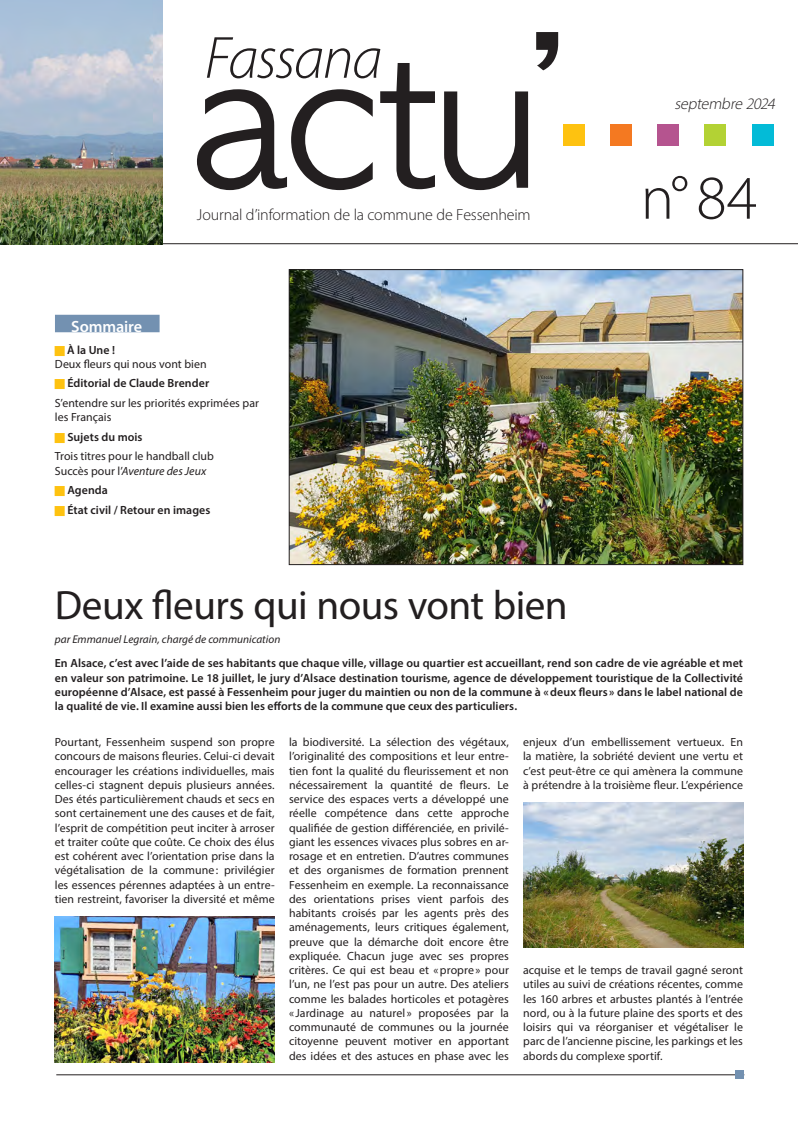
<style>
.page{position:relative;width:798px;height:1134px;background:#fff}
.page>*{position:absolute;margin:0;border:0;box-sizing:border-box;transform-origin:0 0}
.t1{font:180px "Apple Gothic";color:#231f20}
.t2{font:300 62.5px "Myriad Pro";color:#231f20}
.t3{font:italic 300 60px "Myriad Pro";letter-spacing:-.03em;color:#231f20}
.Titre_Une{font:41.12px "Myriad Pro";letter-spacing:-.015em;color:#231f20}
.t4{font:600 16.25px "Myriad Pro";letter-spacing:-.005em;color:#fff}
.t5{font:300 16px "Myriad Pro";letter-spacing:-.015em;color:#231f20}
.Textes_9_5{font:italic 300 16px "Myriad Pro";color:#231f20}
.Textes_9_5-2{font:11.88px/14.2px "Myriad Pro";letter-spacing:.005em;color:#231f20;text-align:justify}
.Textes_9_5_Sb{font:600 11.88px/14.2px "Myriad Pro";letter-spacing:.005em;color:#231f20;text-align:justify}
.Textes_9_5-3{font:italic 11.88px "Myriad Pro";color:#231f20}
.Auteur_e_9_Ital{font:italic 11.25px "Myriad Pro";letter-spacing:.005em;color:#231f20}
.s1{font-style:normal}
</style>
<div class="page">
<hr style="left:0;top:243px;width:797px;height:1px;background:#231f20">
<img style="left:0;top:0;width:163px;height:244px">
<div style="left:610px;top:125px;width:21px;height:21px;background:#f47921"></div>
<div style="left:657px;top:125px;width:21px;height:21px;background:#b5548f"></div>
<div style="left:704px;top:125px;width:21px;height:21px;background:#b3d234"></div>
<div style="left:563px;top:125px;width:21px;height:21px;background:#fec210"></div>
<div style="left:751px;top:125px;width:21px;height:21px;background:#03bbd7"></div>
<hr style="left:56px;top:1074px;width:688px;height:1px;background:#231f20">
<div style="left:735px;top:1070px;width:9px;height:9px;background:#7391b1"></div>
<div style="left:55px;top:315px;width:104px;height:17px;background:#7391b1"></div>
<img style="left:291px;top:271px;width:449px;height:292px">
<div style="left:289px;top:269px;width:453px;height:296px;border:1px solid #231f20"></div>
<img style="left:55px;top:917px;width:220px;height:145px">
<img style="left:523px;top:803px;width:219px;height:145px">
<p class="t1" style="left:191px;top:20px;width:376px">actu’</p>
<p class="t5" style="left:197px;top:205px;width:335px">Journal d’information de la commune de Fessenheim</p>
<p class="t3" style="left:204px;top:22px;width:179px">Fassana</p>
<p class="t4" style="left:71px;top:316px;width:73px">Sommaire</p>
<p class="Textes_9_5_Sb" style="left:67px;top:342px;width:49px">À la Une !</p>
<p class="Textes_9_5-2" style="left:55px;top:357px;width:153px">Deux fleurs qui nous vont bien</p>
<p class="Textes_9_5_Sb" style="left:67px;top:376px;width:143px">Éditorial de Claude Brender</p>
<p class="Textes_9_5-2" style="left:55px;top:396px;width:205px">S’entendre sur les priorités exprimées par les Français</p>
<p class="Textes_9_5_Sb" style="left:67px;top:429px;width:77px">Sujets du mois</p>
<p class="Textes_9_5-2" style="left:55px;top:449px;width:160px">Trois titres pour le handball club</p>
<p class="Textes_9_5-3" style="left:55px;top:463px;width:153px"><span class="s1">Succès pour l’</span>Aventure des Jeux</p>
<p class="Textes_9_5_Sb" style="left:67px;top:483px;width:42px">Agenda</p>
<p class="Textes_9_5_Sb" style="left:67px;top:502px;width:144px">État civil / Retour en images</p>
<p class="Textes_9_5" style="left:674px;top:94px;width:105px">septembre 2024</p>
<p class="t2" style="left:640px;top:160px;width:118px">n° 84</p>
<p class="Titre_Une" style="left:55px;top:580px;width:514px">Deux fleurs qui nous vont bien</p>
<p class="Auteur_e_9_Ital" style="left:55px;top:632px;width:227px">par Emmanuel Legrain, chargé de communication</p>
<p class="Textes_9_5_Sb" style="left:55px;top:656px;width:689px">En Alsace, c’est avec l’aide de ses habitants que chaque ville, village ou quartier est accueillant, rend son cadre de vie agréable et met en valeur son patrimoine. Le 18 juillet, le jury d’Alsace destination tourisme, agence de développement touristique de la Collectivité européenne d’Alsace, est passé à Fessenheim pour juger du maintien ou non de la commune à «deux fleurs » dans le label national de la qualité de vie. Il examine aussi bien les efforts de la commune que ceux des particuliers.</p>
<p class="Textes_9_5-2" style="left:55px;top:735px;width:221px">Pourtant, Fessenheim suspend son propre concours de maisons fleuries. Celui-ci devait encourager les créations individuelles, mais celles-ci stagnent depuis plusieurs années.<br>Des étés particulièrement chauds et secs en sont certainement une des causes et de fait, l’esprit de compétition peut inciter à arroser et traiter coûte que coûte. Ce choix des élus est cohérent avec l’orientation prise dans la végétalisation de la commune : privilégier les essences pérennes adaptées à un entre&shy;tien restreint, favoriser la diversité et même</p>
<p class="Textes_9_5-2" style="left:289px;top:735px;width:221px">la biodiversité. La sélection des végétaux, l’originalité des compositions et leur entre&shy;tien font la qualité du fleurissement et non nécessairement la quantité de fleurs. Le service des espaces verts a développé une réelle compétence dans cette approche qualifiée de gestion différenciée, en privilé&shy;giant les essences vivaces plus sobres en ar&shy;rosage et en entretien. D’autres communes et des organismes de formation prennent Fessenheim en exemple. La reconnaissance des orientations prises vient parfois des habitants croisés par les agents près des aménagements, leurs critiques également, preuve que la démarche doit encore être expliquée. Chacun juge avec ses propres critères. Ce qui est beau et «propre » pour l’un, ne l’est pas pour un autre. Des ateliers comme les balades horticoles et potagères « Jardinage au naturel » proposées par la communauté de communes ou la journée citoyenne peuvent motiver en apportant des idées et des astuces en phase avec les</p>
<p class="Textes_9_5-2" style="left:523px;top:735px;width:221px">enjeux d’un embellissement vertueux. En la matière, la sobriété devient une vertu et c’est peut-être ce qui amènera la commune à prétendre à la troisième fleur. L’expérience</p>
<p class="Textes_9_5-2" style="left:523px;top:963px;width:221px">acquise et le temps de travail gagné seront utiles au suivi de créations récentes, comme les 160 arbres et arbustes plantés à l’entrée nord, ou à la future plaine des sports et des loisirs qui va réorganiser et végétaliser le parc de l’ancienne piscine, les parkings et les abords du complexe sportif.</p>
</div>
